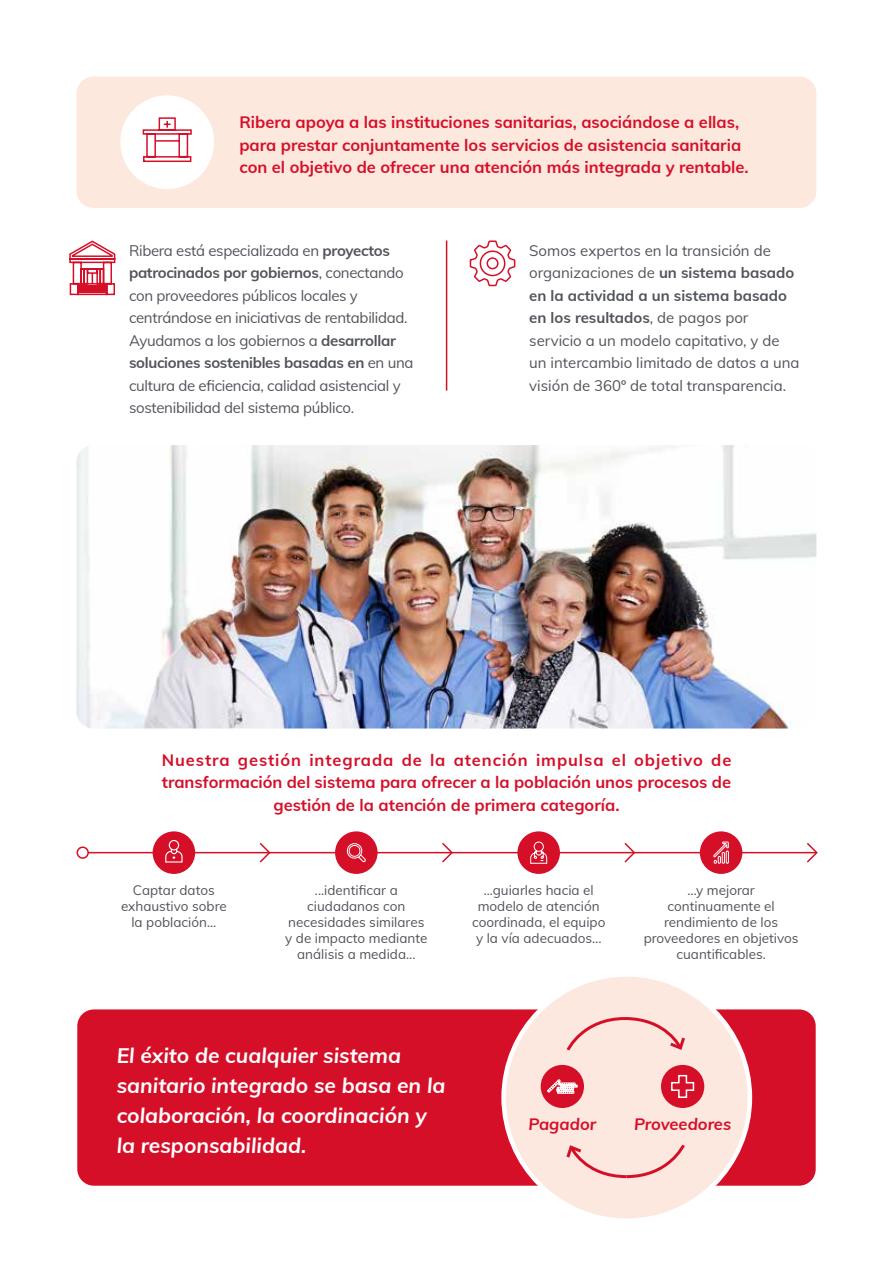
<style>
.page{position:relative;width:893px;height:1263px;background:#fff}
.page>*{position:absolute;margin:0;border:0;box-sizing:border-box;transform-origin:0 0}
.t1{font:italic 700 21px/30px "Mulish";color:#fff}
.t2{font:700 16.5px/22.5px "Mulish";color:#d60f29}
.t3{font:italic 700 16.5px "Mulish";color:#d60f29}
.t4{font:15px/22.5px "Mulish";letter-spacing:-.02em;color:#51545b}
.t5{font:15px/22.5px "Mulish";color:#51545b}
.t6{font:13.5px/16.2px "Mulish";color:#51545b;text-align:center}
.s1{font-weight:700}
</style>
<div class="page">
<div style="left:77px;top:1009px;width:739px;height:177px;background:#d60f29;border-radius:17px"></div>
<div style="left:504px;top:974px;width:246px;height:247px;background:#fce8de;border-radius:50%"></div>
<div style="left:77px;top:77px;width:739px;height:131px;background:#fde8de;border-radius:17px"></div>
<div style="left:120px;top:95px;width:94px;height:94px;background:#fff;border-radius:50%"></div>
<svg style="left:142px;top:117px;width:50px;height:45px"></svg>
<svg style="left:469px;top:240px;width:47px;height:47px"></svg>
<svg style="left:69px;top:240px;width:47px;height:56px"></svg>
<hr style="left:446px;top:240px;width:1px;height:151px;background:#d60f29">
<hr style="left:83px;top:852px;width:733px;height:1px;background:#d60f29">
<svg style="left:805px;top:842px;width:13px;height:21px"></svg>
<svg style="left:440px;top:842px;width:14px;height:21px"></svg>
<svg style="left:623px;top:842px;width:13px;height:21px"></svg>
<svg style="left:258px;top:842px;width:14px;height:21px"></svg>
<div style="left:77px;top:847px;width:11px;height:11px;background:#fff;border-radius:50%"></div>
<div style="left:77px;top:846px;width:12px;height:13px;border:2px solid #d60f29;border-radius:50%"></div>
<div style="left:153px;top:831px;width:42px;height:43px;background:#d60f29;border-radius:50%"></div>
<svg style="left:165px;top:840px;width:18px;height:23px"></svg>
<div style="left:700px;top:831px;width:42px;height:43px;background:#d60f29;border-radius:50%"></div>
<svg style="left:713px;top:841px;width:16px;height:23px"></svg>
<div style="left:517px;top:831px;width:43px;height:43px;background:#d60f29;border-radius:50%"></div>
<svg style="left:530px;top:841px;width:17px;height:23px"></svg>
<div style="left:335px;top:831px;width:43px;height:43px;background:#d60f29;border-radius:50%"></div>
<svg style="left:346px;top:843px;width:20px;height:20px"></svg>
<img style="left:77px;top:445px;width:739px;height:283px">
<div style="left:541px;top:1065px;width:43px;height:43px;background:#d60f29;border-radius:50%"></div>
<svg style="left:547px;top:1079px;width:31px;height:15px"></svg>
<div style="left:661px;top:1065px;width:43px;height:43px;background:#d60f29;border-radius:50%"></div>
<svg style="left:671px;top:1074px;width:24px;height:24px"></svg>
<svg style="left:566px;top:1017px;width:119px;height:34px"></svg>
<svg style="left:566px;top:1144px;width:119px;height:35px"></svg>
<p class="t2" style="left:239px;top:110px;width:511px">Ribera apoya a las instituciones sanitarias, asociándose a ellas, para prestar conjuntamente los servicios de asistencia sanitaria con el objetivo de ofrecer una atención más integrada y rentable.</p>
<p class="t4" style="left:129px;top:238px;width:286px">Ribera está especializada en <span class="s1">proyectos patrocinados por gobiernos</span>, conectando con proveedores públicos locales y centrándose en iniciativas de rentabilidad.<br>Ayudamos a los gobiernos a <span class="s1">desarrollar soluciones sostenibles basadas en</span> en una cultura de eficiencia, calidad asistencial y sostenibilidad del sistema público.</p>
<p class="t5" style="left:529px;top:238px;width:272px">Somos expertos en la transición de organizaciones de <span class="s1">un sistema basado en la actividad a un sistema basado en los resultados</span>, de pagos por servicio a un modelo capitativo, y de un intercambio limitado de datos a una visión de 360º de total transparencia.</p>
<p class="t2" style="left:162px;top:748px;width:571px;text-align:center">Nuestra gestión integrada de la atención impulsa el objetivo de transformación del sistema para ofrecer a la población unos procesos de gestión de la atención de primera categoría.</p>
<p class="t6" style="left:121px;top:881px;width:107px">Captar datos exhaustivo sobre la población...</p>
<p class="t6" style="left:285px;top:881px;width:144px">...identificar a ciudadanos con necesidades similares y de impacto mediante análisis a medida...</p>
<p class="t6" style="left:472px;top:881px;width:135px">...guiarles hacia el modelo de atención coordinada, el equipo y la vía adecuados...</p>
<p class="t6" style="left:644px;top:881px;width:156px">...y mejorar continuamente el rendimiento de los proveedores en objetivos cuantificables.</p>
<p class="t1" style="left:117px;top:1039px;width:330px">El éxito de cualquier sistema sanitario integrado se basa en la colaboración, la coordinación y la responsabilidad.</p>
<p class="t3" style="left:528px;top:1112px;width:69px">Pagador</p>
<p class="t3" style="left:634px;top:1112px;width:99px">Proveedores</p>
</div>
